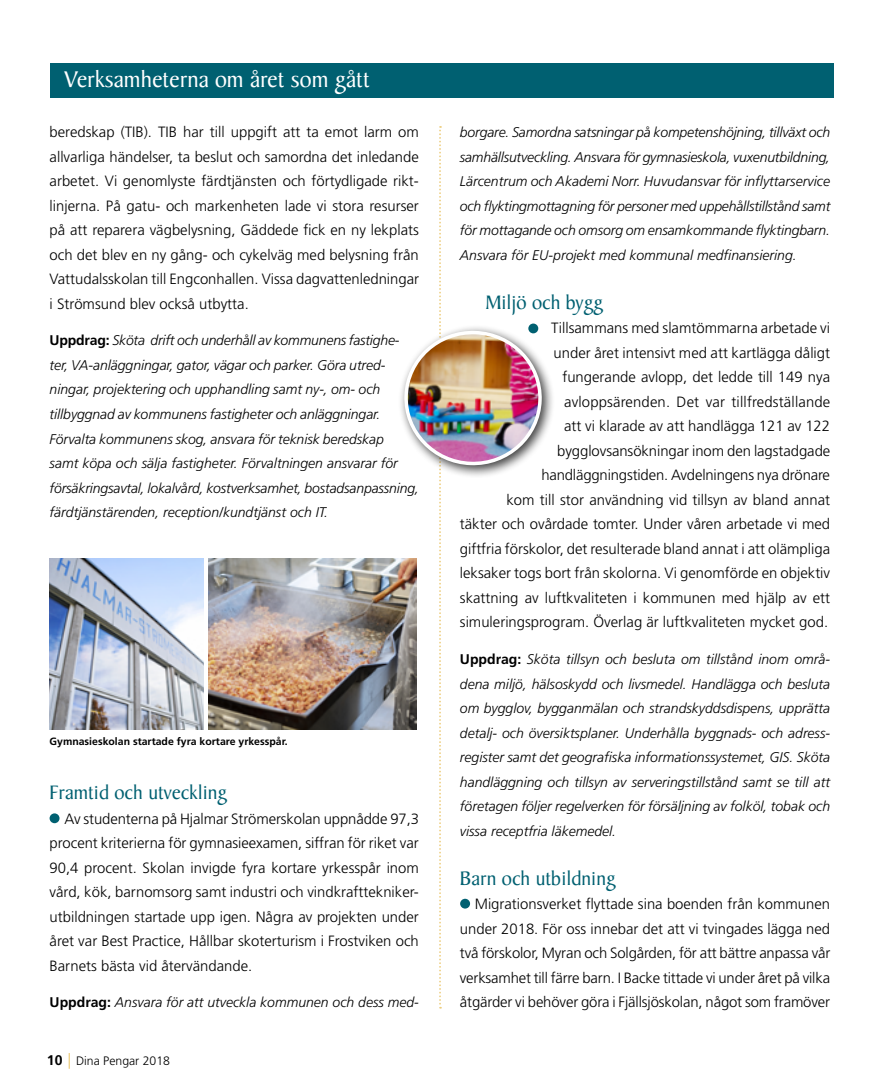
<style>
.page{position:relative;width:893px;height:1092px;background:#fff}
.page>*{position:absolute;margin:0;border:0;box-sizing:border-box;transform-origin:0 0}
.t1{font:24.5px "Baker Signet LT";color:#fff}
.Rubrik_insidan_turko{font:21px "Baker Signet LT";color:#006071}
.Brödtext{font:300 14.88px/24.5px "Frutiger LT";color:#000;text-align:justify}
.Brödtext_kursiv{font:italic 300 14px/24.5px "Frutiger LT";color:#000;text-align:justify}
.t2{font:300 12.25px "Frutiger LT";color:#000}
.Bildtext{font:700 10.5px "Frutiger LT";color:#000}
.s1{font-weight:700;font-style:normal}
.s2{font-weight:700;font-size:14px}
</style>
<div class="page">
<img style="left:50px;top:558px;width:153px;height:171px">
<svg style="left:69px;top:1053px;width:1px;height:15px"></svg>
<div style="left:50px;top:63px;width:783px;height:35px;background:#006071"></div>
<div style="left:398px;top:324px;width:157px;height:154px;background:#000;opacity:.75"></div>
<svg style="left:401px;top:126px;width:144px;height:882px"></svg>
<img style="left:208px;top:558px;width:208px;height:171px">
<div style="left:50px;top:813px;width:10px;height:10px;background:#006071;border-radius:50%"></div>
<div style="left:528px;top:323px;width:10px;height:10px;background:#006071;border-radius:50%"></div>
<div style="left:460px;top:898px;width:10px;height:10px;background:#006071;border-radius:50%"></div>
<h1 class="t1" style="left:64px;top:64px;width:307px">Verksamheterna om året som gått</h1>
<p class="Brödtext" style="left:50px;top:120px;width:371px">beredskap (TIB). TIB har till uppgift att ta emot larm om allvarliga händelser, ta beslut och samordna det inledande arbetet. Vi genomlyste färdtjänsten och förtydligade rikt&shy;linjerna. På gatu- och markenheten lade vi stora resurser på att reparera vägbelysning, Gäddede fick en ny lekplats och det blev en ny gång- och cykelväg med belysning från Vattudalsskolan till Engconhallen. Vissa dagvattenledningar i Strömsund blev också utbytta.</p>
<p class="Brödtext_kursiv" style="left:50px;top:328px;width:371px;text-align:left"><span class="s1">Uppdrag:</span> Sköta drift och underhåll av kommunens fastighe&shy;ter, VA-anläggningar, gator, vägar och parker. Göra utred&shy;ningar, projektering och upphandling samt ny-, om- och tillbyggnad av kommunens fastigheter och anläggningar.<br>Förvalta kommunens skog, ansvara för teknisk beredskap<br>samt köpa och sälja fastigheter. Förvaltningen ansvarar för försäkringsavtal, lokalvård, kostverksamhet, bostadsanpassning, färdtjänstärenden, reception/kundtjänst och IT.</p>
<p class="Bildtext" style="left:50px;top:734px;width:240px">Gymnasieskolan startade fyra kortare yrkesspår.</p>
<p class="Rubrik_insidan_turko" style="left:50px;top:779px;width:179px">Framtid och utveckling</p>
<p class="Brödtext" style="left:50px;top:806px;width:371px;text-indent:15px">Av studenterna på Hjalmar Strömerskolan uppnådde 97,3 procent kriterierna för gymnasieexamen, siffran för riket var 90,4 procent. Skolan invigde fyra kortare yrkesspår inom vård, kök, barnomsorg samt industri och vindkrafttekniker&shy;utbildningen startade upp igen. Några av projekten under året var Best Practice, Hållbar skoterturism i Frostviken och Barnets bästa vid återvändande.</p>
<p class="Brödtext_kursiv" style="left:50px;top:990px;width:371px"><span class="s1">Uppdrag:</span> Ansvara för att utveckla kommunen och dess med-</p>
<p class="t2" style="left:47px;top:1054px;width:125px"><span class="s2">10</span> Dina Pengar 2018</p>
<p class="Brödtext_kursiv" style="left:460px;top:120px;width:372px">borgare. Samordna satsningar på kompetenshöjning, tillväxt och samhällsutveckling. Ansvara för gymnasieskola, vuxenutbildning, Lärcentrum och Akademi Norr. Huvudansvar för inflyttarservice och flyktingmottagning för personer med uppehållstillstånd samt för mottagande och omsorg om ensamkommande flyktingbarn.<br>Ansvara för EU-projekt med kommunal medfinansiering.</p>
<p class="Rubrik_insidan_turko" style="left:485px;top:289px;width:119px">Miljö och bygg</p>
<p class="Brödtext" style="left:460px;top:316px;width:372px;text-align:right">Tillsammans med slamtömmarna arbetade vi<br>under året intensivt med att kartlägga dåligt<br>fungerande avlopp, det ledde till 149 nya avloppsärenden. Det var tillfredställande<br>att vi klarade av att handlägga 121 av 122 bygglovsansökningar inom den lagstadgade handläggningstiden. Avdelningens nya drönare<br>kom till stor användning vid tillsyn av bland annat<br>täkter och ovårdade tomter. Under våren arbetade vi med giftfria förskolor, det resulterade bland annat i att olämpliga leksaker togs bort från skolorna. Vi genomförde en objektiv skattning av luftkvaliteten i kommunen med hjälp av ett simuleringsprogram. Överlag är luftkvaliteten mycket god.</p>
<p class="Brödtext_kursiv" style="left:460px;top:647px;width:372px"><span class="s1">Uppdrag:</span> Sköta tillsyn och besluta om tillstånd inom områ&shy;dena miljö, hälsoskydd och livsmedel. Handlägga och besluta om bygglov, bygganmälan och strandskyddsdispens, upprätta detalj- och översiktsplaner. Underhålla byggnads- och adress&shy;register samt det geografiska informationssystemet, GIS. Sköta handläggning och tillsyn av serveringstillstånd samt se till att företagen följer regelverken för försäljning av folköl, tobak och vissa receptfria läkemedel.</p>
<p class="Rubrik_insidan_turko" style="left:460px;top:865px;width:157px">Barn och utbildning</p>
<p class="Brödtext" style="left:460px;top:892px;width:372px;text-indent:15px">Migrationsverket flyttade sina boenden från kommunen under 2018. För oss innebar det att vi tvingades lägga ned två förskolor, Myran och Solgården, för att bättre anpassa vår verksamhet till färre barn. I Backe tittade vi under året på vilka åtgärder vi behöver göra i Fjällsjöskolan, något som framöver</p>
</div>
